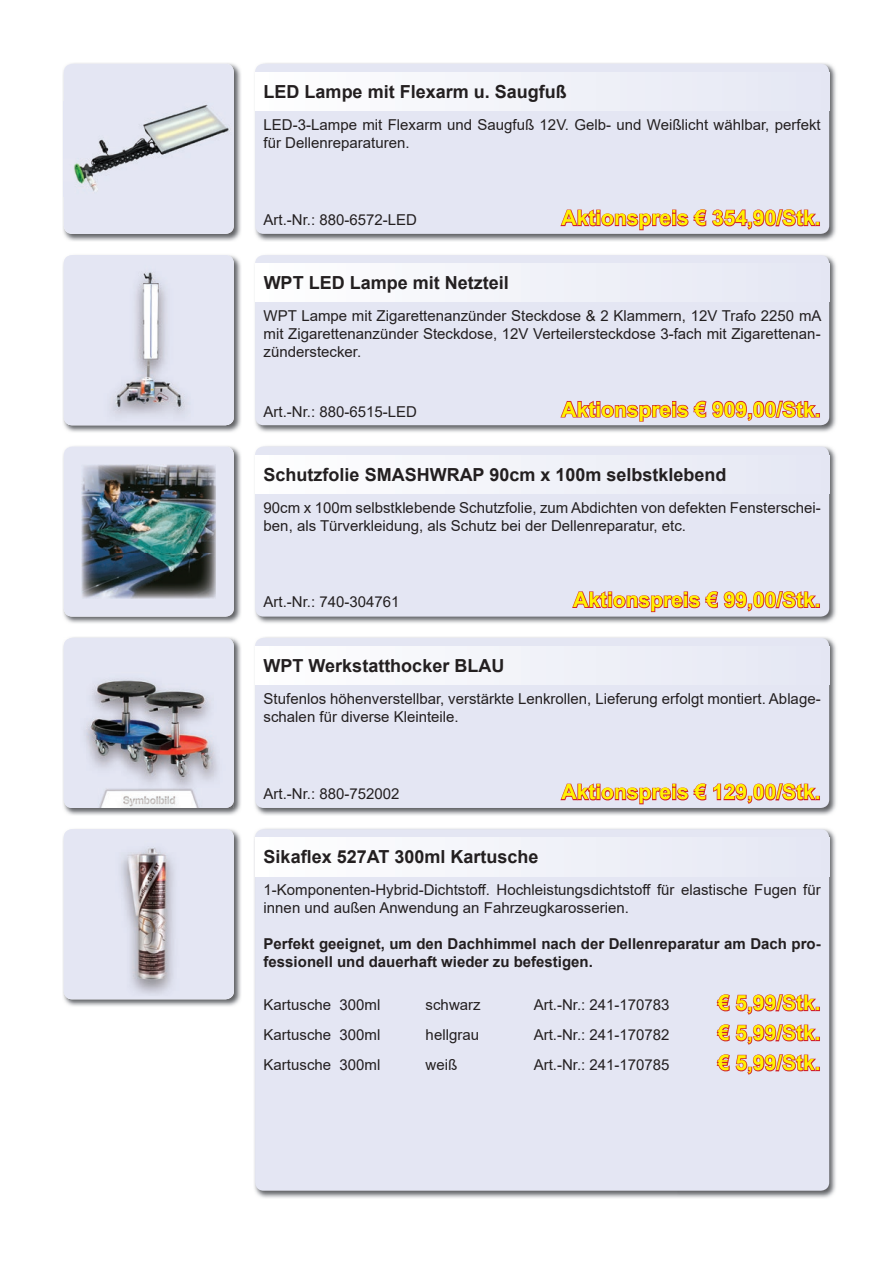
<style>
.page{position:relative;width:893px;height:1263px;background:#fff}
.page>*{position:absolute;margin:0;border:0;box-sizing:border-box;transform-origin:0 0}
.t1{font:700 21px "Arial";color:#fff101}
.t2{font:700 18px "Arial";color:#231f20}
.t3{font:15px/18px "Arial";color:#231f20}
.t4{font:700 15px/18px "Arial";color:#231f20}
</style>
<div class="page">
<img style="left:255px;top:255px;width:581px;height:177px">
<div style="left:255px;top:255px;width:574px;height:170px;background:#e4e6f3;border-radius:9px"></div>
<div style="left:255px;top:264px;width:574px;height:38px;background:#f1f2f9"></div>
<img style="left:255px;top:446px;width:581px;height:177px">
<div style="left:255px;top:446px;width:574px;height:171px;background:#e4e6f3;border-radius:9px"></div>
<div style="left:255px;top:455px;width:574px;height:38px;background:#f1f2f9"></div>
<img style="left:255px;top:637px;width:581px;height:178px">
<div style="left:255px;top:638px;width:574px;height:170px;background:#e4e6f3;border-radius:9px"></div>
<div style="left:255px;top:646px;width:574px;height:39px;background:#f1f2f9"></div>
<img style="left:255px;top:63px;width:581px;height:178px">
<div style="left:255px;top:64px;width:574px;height:170px;background:#e4e6f3;border-radius:9px"></div>
<div style="left:255px;top:72px;width:574px;height:39px;background:#f1f2f9"></div>
<img style="left:254px;top:828px;width:582px;height:370px">
<div style="left:255px;top:829px;width:574px;height:362px;background:#e4e6f3;border-radius:9px"></div>
<div style="left:255px;top:838px;width:574px;height:38px;background:#f1f2f9"></div>
<img style="left:63px;top:255px;width:178px;height:177px">
<svg style="left:64px;top:255px;width:170px;height:170px;background:#dddeea"></svg>
<img style="left:64px;top:255px;width:8px;height:170px">
<svg style="left:560px;top:400px;width:260px;height:22px"></svg>
<img style="left:63px;top:446px;width:178px;height:177px">
<div style="left:64px;top:446px;width:170px;height:171px;background:#e4e6f3;border-radius:9px"></div>
<img style="left:82px;top:464px;width:134px;height:135px">
<svg style="left:572px;top:591px;width:248px;height:22px"></svg>
<img style="left:63px;top:637px;width:178px;height:178px">
<svg style="left:560px;top:783px;width:260px;height:22px"></svg>
<img style="left:64px;top:638px;width:170px;height:170px">
<img style="left:63px;top:63px;width:178px;height:178px">
<div style="left:64px;top:64px;width:170px;height:170px;background:#e4e6f3;border-radius:9px"></div>
<img style="left:74px;top:104px;width:155px;height:87px">
<svg style="left:560px;top:209px;width:260px;height:22px"></svg>
<img style="left:63px;top:830px;width:178px;height:176px">
<img style="left:64px;top:829px;width:170px;height:167px">
<svg style="left:716px;top:994px;width:104px;height:81px"></svg>
<p class="t2" style="left:264px;top:79px;width:305px">LED Lampe mit Flexarm u. Saugfuß</p>
<p class="t3" style="left:264px;top:116px;width:559px">LED-3-Lampe mit Flexarm und Saugfuß 12V. Gelb- und Weißlicht wählbar, perfekt für Dellenreparaturen.</p>
<p class="t3" style="left:264px;top:211px;width:155px">Art.-Nr.: 880-6572-LED</p>
<h1 class="t1" style="left:562px;top:203px;width:261px">Aktionspreis € 354,90/Stk.</h1>
<p class="t2" style="left:264px;top:270px;width:247px">WPT LED Lampe mit Netzteil</p>
<p class="t3" style="left:264px;top:307px;width:559px;text-align:justify">WPT Lampe mit Zigarettenanzünder Steckdose &amp; 2 Klammern, 12V Trafo 2250 mA mit Zigarettenanzünder Steckdose, 12V Verteilersteckdose 3-fach mit Zigarettenan&shy;zünderstecker.</p>
<p class="t3" style="left:264px;top:402px;width:155px">Art.-Nr.: 880-6515-LED</p>
<h1 class="t1" style="left:562px;top:395px;width:261px">Aktionspreis € 909,00/Stk.</h1>
<p class="t2" style="left:264px;top:462px;width:464px">Schutzfolie SMASHWRAP 90cm x 100m selbstklebend</p>
<p class="t3" style="left:264px;top:498px;width:558px">90cm x 100m selbstklebende Schutzfolie, zum Abdichten von defekten Fensterschei&shy;ben, als Türverkleidung, als Schutz bei der Dellenreparatur, etc.</p>
<p class="t3" style="left:264px;top:593px;width:137px">Art.-Nr.: 740-304761</p>
<h1 class="t1" style="left:573px;top:585px;width:249px">Aktionspreis € 99,00/Stk.</h1>
<p class="t2" style="left:264px;top:653px;width:242px">WPT Werkstatthocker BLAU</p>
<p class="t3" style="left:264px;top:690px;width:558px">Stufenlos höhenverstellbar, verstärkte Lenkrollen, Lieferung erfolgt montiert. Ablage&shy;schalen für diverse Kleinteile.</p>
<p class="t3" style="left:264px;top:785px;width:137px">Art.-Nr.: 880-752002</p>
<h1 class="t1" style="left:562px;top:777px;width:261px">Aktionspreis € 129,00/Stk.</h1>
<p class="t2" style="left:264px;top:844px;width:276px">Sikaflex 527AT 300ml Kartusche</p>
<p class="t3" style="left:264px;top:881px;width:559px">1-Komponenten-Hybrid-Dichtstoff. Hochleistungsdichtstoff für elastische Fugen für innen und außen Anwendung an Fahrzeugkarosserien.</p>
<p class="t4" style="left:264px;top:935px;width:559px">Perfekt geeignet, um den Dachhimmel nach der Dellenreparatur am Dach pro&shy;fessionell und dauerhaft wieder zu befestigen.</p>
<p class="t3" style="left:264px;top:996px;width:118px">Kartusche 300ml</p>
<p class="t3" style="left:426px;top:996px;width:57px">schwarz</p>
<p class="t3" style="left:534px;top:996px;width:137px">Art.-Nr.: 241-170783</p>
<h1 class="t1" style="left:718px;top:988px;width:104px">€ 5,99/Stk.</h1>
<p class="t3" style="left:264px;top:1026px;width:118px">Kartusche 300ml</p>
<p class="t3" style="left:426px;top:1026px;width:55px">hellgrau</p>
<p class="t3" style="left:534px;top:1026px;width:137px">Art.-Nr.: 241-170782</p>
<h1 class="t1" style="left:718px;top:1018px;width:104px">€ 5,99/Stk.</h1>
<p class="t3" style="left:264px;top:1056px;width:118px">Kartusche 300ml</p>
<p class="t3" style="left:426px;top:1056px;width:33px">weiß</p>
<p class="t3" style="left:534px;top:1056px;width:137px">Art.-Nr.: 241-170785</p>
<h1 class="t1" style="left:718px;top:1048px;width:104px">€ 5,99/Stk.</h1>
</div>
